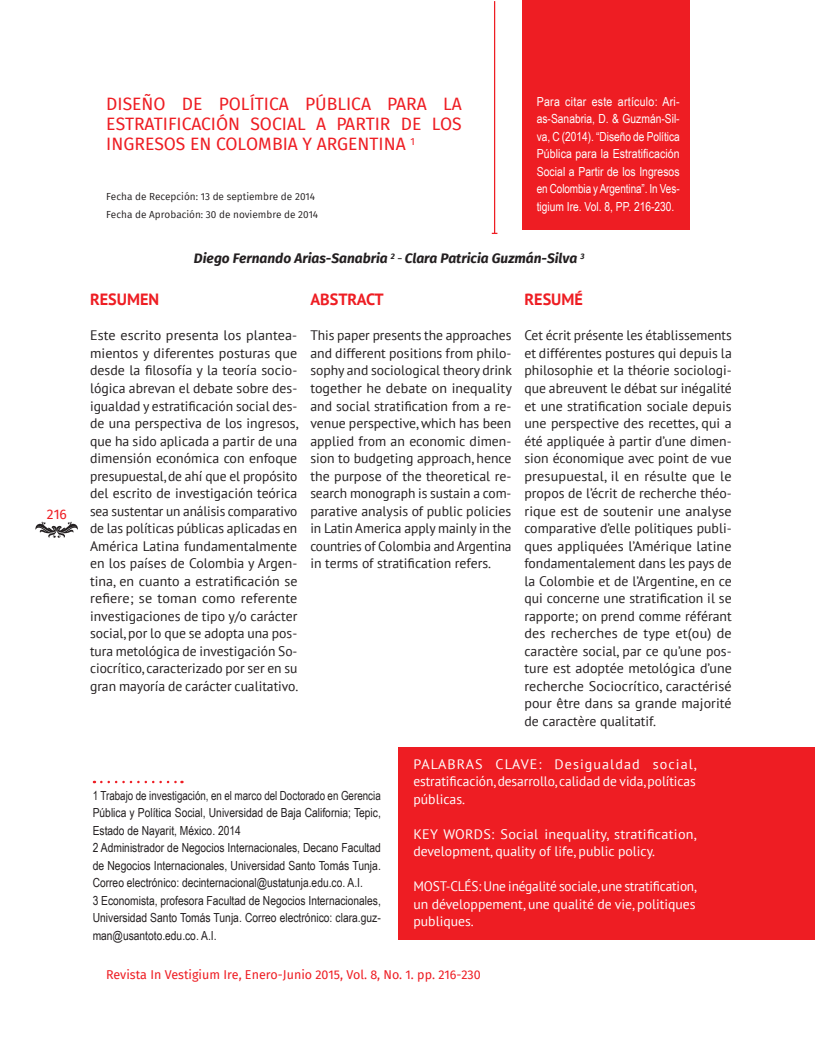
<style>
.page{position:relative;width:815px;height:1046px;background:#fff}
.page>*{position:absolute;margin:0;border:0;box-sizing:border-box;transform-origin:0 0}
.titulos_articulos{font:17.5px/20px "Fira Sans";color:#ee1d23;text-align:justify}
.subtitulos{font:700 16.25px "PT Sans";color:#ee1d23}
.parrafos{font:13.75px/17.5px "PT Sans";color:#231f20;text-align:justify}
.palabras_clave{font:13.75px/17.5px "PT Sans";color:#fff;text-align:justify}
.nombres_autores{font:italic 700 13.75px "Fira Sans";color:#231f20}
.t1{font:13.75px "Fira Sans";color:#ee1d23}
.cita_al_pie_de_pagin{font:12.5px/17.5px "Arial Narrow";color:#231f20;text-align:justify}
.para_citar{font:12.5px/17.5px "Arial Narrow";letter-spacing:-.005em;color:#fff;text-align:justify}
.cita_al_pie_de_pagin-2{font:12.5px/17.5px "Arial Narrow";color:#231f20;text-align:justify;scale:.96 1}
.cabezera_izquierda{font:12.5px "Fira Sans";color:#ee1d23}
.recpcion_articulos{font:10px "Fira Sans";color:#231f20}
.s1{font-weight:400;font-style:normal}
</style>
<div class="page">
<svg style="left:35px;top:521px;width:43px;height:17px"></svg>
<div style="left:523px;top:0;width:167px;height:229px;background:#ee1d23"></div>
<div style="left:399px;top:746px;width:416px;height:193px;background:#ee1d23"></div>
<hr style="left:494px;top:1px;width:1px;height:232px;background:#ee1d23">
<svg style="left:101px;top:780px;width:81px;height:3px"></svg>
<p class="t1" style="left:47px;top:504px;width:22px">216</p>
<p class="titulos_articulos" style="left:106px;top:94px;width:357px">DISEÑO DE POLÍTICA PÚBLICA PARA LA ESTRATIFICACIÓN SOCIAL A PARTIR DE LOS INGRESOS EN COLOMBIA Y ARGENTINA <sup>1</sup></p>
<p class="recpcion_articulos" style="left:106px;top:190px;width:210px">Fecha de Recepción: 13 de septiembre de 2014</p>
<p class="recpcion_articulos" style="left:106px;top:207px;width:213px">Fecha de Aprobación: 30 de noviembre de 2014</p>
<p class="para_citar" style="left:537px;top:92px;width:145px">Para citar este artículo: Ari&shy;as-Sanabria, D. &amp; Guzmán-Sil&shy;va, C (2014). “Diseño de Política Pública para la Estratificación Social a Partir de los Ingresos en Colombia y Argentina”. In Ves&shy;tigium Ire. Vol. 8, PP. 216-230.</p>
<p class="nombres_autores" style="left:194px;top:248px;width:392px">Diego Fernando Arias-Sanabria <sup>2</sup> <span class="s1">-</span> Clara Patricia Guzmán-Silva <sup>3</sup></p>
<p class="subtitulos" style="left:90px;top:289px;width:71px">RESUMEN</p>
<p class="parrafos" style="left:90px;top:326px;width:210px">Este escrito presenta los plantea&shy;mientos y diferentes posturas que desde la filosofía y la teoría socio&shy;lógica abrevan el debate sobre des&shy;igualdad y estratificación social des&shy;de una perspectiva de los ingresos, que ha sido aplicada a partir de una dimensión económica con enfoque presupuestal, de ahí que el propósito del escrito de investigación teórica sea sustentar un análisis comparativo de las políticas públicas aplicadas en América Latina fundamentalmente en los países de Colombia y Argen&shy;tina, en cuanto a estratificación se refiere; se toman como referente investigaciones de tipo y/o carácter social, por lo que se adopta una pos&shy;tura metológica de investigación So&shy;ciocrítico, caracterizado por ser en su gran mayoría de carácter cualitativo.</p>
<p class="subtitulos" style="left:310px;top:289px;width:75px">ABSTRACT</p>
<p class="parrafos" style="left:310px;top:326px;width:203px">This paper presents the approaches and different positions from philo&shy;sophy and sociological theory drink together he debate on inequality and social stratification from a re&shy;venue perspective, which has been applied from an economic dimen&shy;sion to budgeting approach, hence the purpose of the theoretical re&shy;search monograph is sustain a com&shy;parative analysis of public policies in Latin America apply mainly in the countries of Colombia and Argentina in terms of stratification refers.</p>
<p class="subtitulos" style="left:524px;top:289px;width:60px">RESUMÉ</p>
<p class="parrafos" style="left:524px;top:326px;width:209px">Cet écrit présente les établissements et différentes postures qui depuis la philosophie et la théorie sociologi&shy;que abreuvent le débat sur inégalité et une stratification sociale depuis une perspective des recettes, qui a été appliquée à partir d’une dimen&shy;sion économique avec point de vue presupuestal, il en résulte que le propos de l’écrit de recherche théo&shy;rique est de soutenir une analyse comparative d’elle politiques publi&shy;ques appliquées l’Amérique latine fondamentalement dans les pays de la Colombie et de l’Argentine, en ce qui concerne une stratification il se rapporte; on prend comme référant des recherches de type et(ou) de caractère social, par ce qu’une pos&shy;ture est adoptée metológica d’une recherche Sociocrítico, caractérisé pour être dans sa grande majorité de caractère qualitatif.</p>
<p class="cita_al_pie_de_pagin-2" style="left:93px;top:785px;width:302px">1 Trabajo de investigación, en el marco del Doctorado en Gerencia Pública y Política Social, Universidad de Baja California; Tepic, Estado de Nayarit, México. 2014</p>
<p class="cita_al_pie_de_pagin" style="left:93px;top:838px;width:290px">2 Administrador de Negocios Internacionales, Decano Facultad de Negocios Internacionales, Universidad Santo Tomás Tunja.<br>Correo electrónico: decinternacional@ustatunja.edu.co. A.I.</p>
<p class="cita_al_pie_de_pagin" style="left:93px;top:890px;width:290px">3 Economista, profesora Facultad de Negocios Internacionales, Universidad Santo Tomás Tunja. Correo electrónico: clara.guz&shy;man@usantoto.edu.co. A.I.</p>
<p class="palabras_clave" style="left:413px;top:754px;width:285px">PALABRAS CLAVE: Desigualdad social, estratificación, desarrollo, calidad de vida, políticas públicas.</p>
<p class="palabras_clave" style="left:413px;top:824px;width:285px">KEY WORDS: Social inequality, stratification, development, quality of life, public policy.</p>
<p class="palabras_clave" style="left:413px;top:877px;width:285px">MOST-CLÉS: Une inégalité sociale, une stratification, un développement, une qualité de vie, politiques publiques.</p>
<p class="cabezera_izquierda" style="left:106px;top:964px;width:376px">Revista In Vestigium Ire, Enero-Junio 2015, Vol. 8, No. 1. pp. 216-230</p>
</div>
